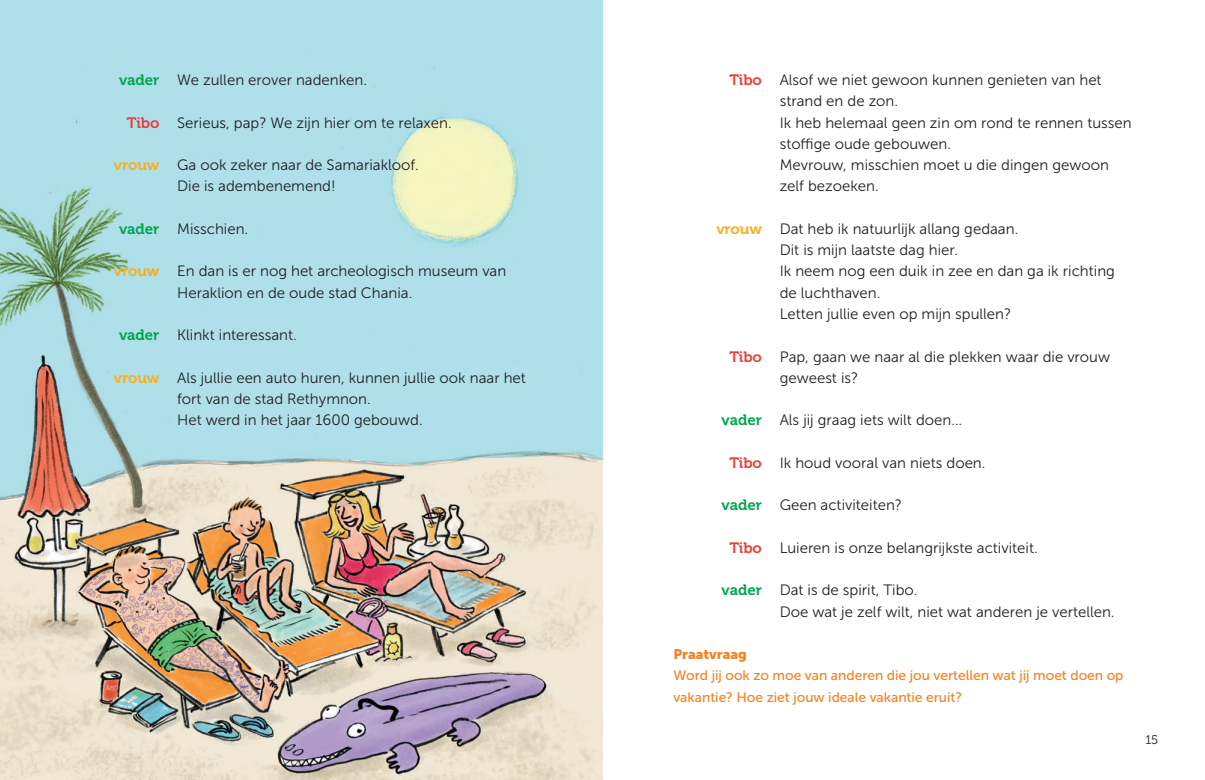
<style>
.page{position:relative;width:1205px;height:780px;background:#fff}
.page>*{position:absolute;margin:0;border:0;box-sizing:border-box;transform-origin:0 0}
.t1{font:15px/21.2px "Museo Sans 300";color:#231f20}
.t2{font:13.75px/21.2px "Museo Sans 500";color:#f58220}
.t3{font:13.75px "Museo Sans 900";color:#f58220}
.t4{font:12.5px "Museo 300";color:#231f20}
.s1{font-family:"Museo 700";color:#00a54f}
.s2{font-family:"Museo 700";color:#ec3e3c}
.s3{font-family:"Museo 700";color:#faaf18}
</style>
<div class="page">
<img style="left:0;top:0;width:602px;height:780px">
<p class="t1" style="left:119px;top:69px;width:249px"><span class="s1">vader</span> We zullen erover nadenken.</p>
<p class="t1" style="left:127px;top:112px;width:326px"><span class="s2">Tibo</span> Serieus, pap? We zijn hier om te relaxen.</p>
<p class="t1" style="left:177px;top:154px;width:243px;text-indent:-63px"><span class="s3">vrouw</span> Ga ook zeker naar de Samariakloof.<br>Die is adembenemend!</p>
<p class="t1" style="left:119px;top:218px;width:131px"><span class="s1">vader</span> Misschien.</p>
<p class="t1" style="left:177px;top:261px;width:331px;text-indent:-63px"><span class="s3">vrouw</span> En dan is er nog het archeologisch museum van<br>Heraklion en de oude stad Chania.</p>
<p class="t1" style="left:119px;top:324px;width:179px"><span class="s1">vader</span> Klinkt interessant.</p>
<p class="t1" style="left:177px;top:367px;width:350px;text-indent:-63px"><span class="s3">vrouw</span> Als jullie een auto huren, kunnen jullie ook naar het fort van de stad Rethymnon.<br>Het werd in het jaar 1600 gebouwd.</p>
<p class="t1" style="left:780px;top:69px;width:353px;text-indent:-50px"><span class="s2">Tibo</span> Alsof we niet gewoon kunnen genieten van het strand en de zon.<br>Ik heb helemaal geen zin om rond te rennen tussen stoffige oude gebouwen.<br>Mevrouw, misschien moet u die dingen gewoon zelf bezoeken.</p>
<p class="t1" style="left:780px;top:218px;width:337px;text-indent:-63px"><span class="s3">vrouw</span> Dat heb ik natuurlijk allang gedaan.<br>Dit is mijn laatste dag hier.<br>Ik neem nog een duik in zee en dan ga ik richting de luchthaven.<br>Letten jullie even op mijn spullen?</p>
<p class="t1" style="left:780px;top:346px;width:332px;text-indent:-50px"><span class="s2">Tibo</span> Pap, gaan we naar al die plekken waar die vrouw geweest is?</p>
<p class="t1" style="left:721px;top:409px;width:242px"><span class="s1">vader</span> Als jij graag iets wilt doen…</p>
<p class="t1" style="left:729px;top:452px;width:258px"><span class="s2">Tibo</span> Ik houd vooral van niets doen.</p>
<p class="t1" style="left:721px;top:494px;width:182px"><span class="s1">vader</span> Geen activiteiten?</p>
<p class="t1" style="left:729px;top:537px;width:310px"><span class="s2">Tibo</span> Luieren is onze belangrijkste activiteit.</p>
<p class="t1" style="left:780px;top:579px;width:336px;text-indent:-58px"><span class="s1">vader</span> Dat is de spirit, Tibo.<br>Doe wat je zelf wilt, niet wat anderen je vertellen.</p>
<p class="t3" style="left:673px;top:646px;width:75px">Praatvraag</p>
<p class="t2" style="left:673px;top:665px;width:452px">Word jij ook zo moe van anderen die jou vertellen wat jij moet doen op vakantie? Hoe ziet jouw ideale vakantie eruit?</p>
<p class="t4" style="left:1145px;top:733px;width:14px">15</p>
</div>
